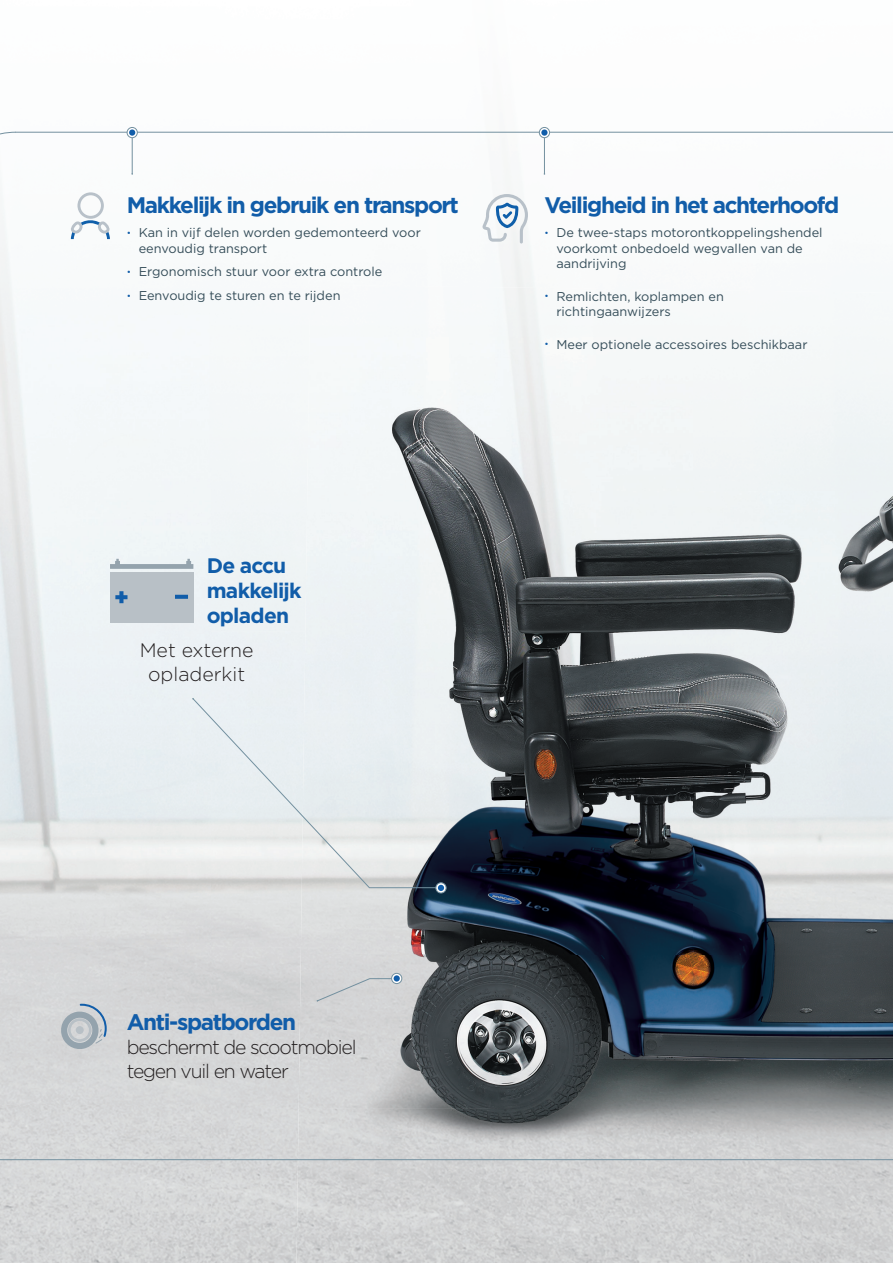
<style>
.page{position:relative;width:893px;height:1263px;background:#fff}
.page>*{position:absolute;margin:0;border:0;box-sizing:border-box;transform-origin:0 0}
.t1{font:700 22.5px "Gotham";letter-spacing:-.06em;color:#115da9}
.t2{font:700 21px/24.9px "Gotham";letter-spacing:-.04em;color:#115da9}
.t3{font:300 19.5px/24px "Gotham";letter-spacing:-.06em;color:#231f20}
.t4{font:300 19.5px/24px "Gotham";color:#231f20;text-align:center}
.t5{font:12.75px/15.3px "Gotham";color:#354d59}
.s1{font-size:9px;color:#115da9}
</style>
<div class="page">
<div style="left:210px;top:947px;width:91px;height:316px;background:#d4d5d6"></div>
<img style="left:296px;top:1108px;width:597px;height:155px">
<img style="left:299px;top:954px;width:594px;height:155px">
<img style="left:301px;top:800px;width:592px;height:154px">
<img style="left:303px;top:645px;width:590px;height:155px">
<img style="left:305px;top:490px;width:588px;height:155px">
<img style="left:307px;top:336px;width:586px;height:155px">
<div style="left:309px;top:285px;width:572px;height:51px;background:#f6f9f9"></div>
<svg style="left:0;top:131px;width:17px;height:75px"></svg>
<hr style="left:15px;top:132px;width:878px;height:1px;background:#73909f">
<hr style="left:0;top:1159px;width:893px;height:1px;background:#73909f">
<div style="left:127px;top:127px;width:11px;height:11px;border:1px solid #73909f;border-radius:50%"></div>
<div style="left:129px;top:129px;width:6px;height:7px;background:#115da9;border-radius:50%"></div>
<hr style="left:132px;top:138px;width:1px;height:36px;background:#73909f">
<svg style="left:69px;top:192px;width:42px;height:47px"></svg>
<svg style="left:482px;top:194px;width:46px;height:49px"></svg>
<div style="left:110px;top:572px;width:83px;height:51px;background:#b8c0c6"></div>
<svg style="left:110px;top:559px;width:83px;height:10px"></svg>
<svg style="left:115px;top:591px;width:12px;height:12px"></svg>
<svg style="left:175px;top:595px;width:13px;height:4px"></svg>
<svg style="left:192px;top:698px;width:249px;height:190px;background:#e3e8ea"></svg>
<svg style="left:436px;top:883px;width:10px;height:10px"></svg>
<div style="left:435px;top:882px;width:11px;height:11px;border:1px solid #73909f;border-radius:50%"></div>
<svg style="left:438px;top:885px;width:6px;height:6px"></svg>
<svg style="left:59px;top:1004px;width:48px;height:47px;background:#b7c0c7"></svg>
<div style="left:392px;top:973px;width:10px;height:10px;background:#9cadb7;border-radius:50%"></div>
<div style="left:391px;top:973px;width:11px;height:11px;border:1px solid #73909f;border-radius:50%"></div>
<svg style="left:317px;top:975px;width:83px;height:26px;background:#cccfd2"></svg>
<div style="left:539px;top:127px;width:11px;height:11px;border:1px solid #73909f;border-radius:50%"></div>
<svg style="left:541px;top:129px;width:7px;height:7px"></svg>
<hr style="left:544px;top:138px;width:1px;height:36px;background:#73909f">
<h1 class="t1" style="left:127px;top:190px;width:334px">Makkelijk in gebruik en transport</h1>
<p class="t5" style="left:139px;top:225px;width:284px;text-indent:-12px"><span class="s1">•</span> Kan in vijf delen worden gedemonteerd voor eenvoudig transport</p>
<p class="t5" style="left:127px;top:264px;width:257px"><span class="s1">•</span> Ergonomisch stuur voor extra controle</p>
<p class="t5" style="left:127px;top:288px;width:215px"><span class="s1">•</span> Eenvoudig te sturen en te rijden</p>
<h2 class="t2" style="left:207px;top:553px;width:96px">De accu makkelijk opladen</h2>
<h3 class="t4" style="left:140px;top:638px;width:115px">Met externe opladerkit</h3>
<h1 class="t1" style="left:544px;top:190px;width:296px">Veiligheid in het achterhoofd</h1>
<p class="t5" style="left:556px;top:225px;width:268px;text-indent:-12px"><span class="s1">•</span> De twee-staps motorontkoppelingshendel voorkomt onbedoeld wegvallen van de aandrijving</p>
<p class="t5" style="left:556px;top:288px;width:169px;text-indent:-12px"><span class="s1">•</span> Remlichten, koplampen en richtingaanwijzers</p>
<p class="t5" style="left:544px;top:337px;width:265px"><span class="s1">•</span> Meer optionele accessoires beschikbaar</p>
<h1 class="t1" style="left:127px;top:1007px;width:171px">Anti-spatborden</h1>
<h3 class="t3" style="left:127px;top:1035px;width:231px">beschermt de scootmobiel tegen vuil en water</h3>
</div>
